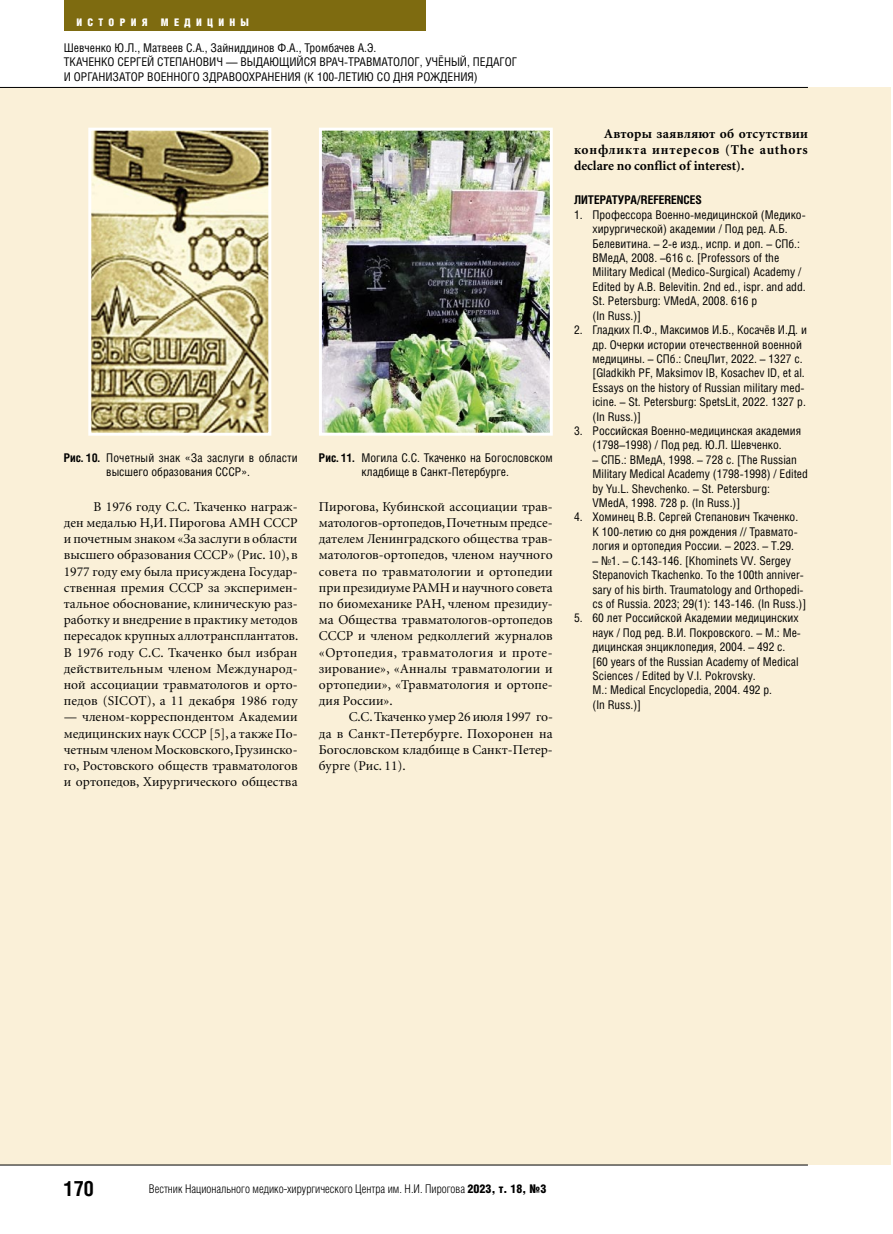
<style>
.page{position:relative;width:893px;height:1234px;background:#fff}
.page>*{position:absolute;margin:0;border:0;box-sizing:border-box;transform-origin:0 0}
.t1{font:700 21px "Helios Cond";color:#000}
.main_text_material{font:13.5px/16.2px "Minion Cyr";color:#000;text-align:justify}
.main_text_material-2{font:700 13.5px/16.2px "Minion Cyr";color:#000;text-align:justify}
.literature{font:12px/14.4px "Helios Cond";color:#000}
.ris_name{font:12px/14.4px "Helios Cond";color:#000;text-align:center}
.t2{font:300 12px "Helios Cond";color:#000}
.literature-2{font:700 12px "Helios Cond";color:#000}
.t3{font:900 10.5px "Helios Cond";letter-spacing:.5em;color:#fff}
.s1{font-weight:700}
.s2{font-weight:900}
</style>
<div class="page">
<div style="left:0;top:87px;width:891px;height:1077px;background:#faf0d8"></div>
<hr style="left:0;top:1164px;width:808px;height:1px;background:#000">
<hr style="left:0;top:87px;width:808px;height:1px;background:#000">
<div style="left:64px;top:0;width:361px;height:30px;background:#7e6b10"></div>
<img style="left:92px;top:132px;width:175px;height:299px">
<div style="left:88px;top:128px;width:183px;height:307px;border:3px solid #fff"></div>
<img style="left:323px;top:132px;width:226px;height:299px">
<div style="left:319px;top:128px;width:234px;height:307px;border:3px solid #fff"></div>
<p class="t3" style="left:77px;top:16px;width:73px">ИСТОРИЯ</p>
<p class="t3" style="left:161px;top:16px;width:90px">МЕДИЦИНЫ</p>
<p class="literature" style="left:64px;top:40px;width:454px">Шевченко Ю.Л., Матвеев С.А., Зайниддинов Ф.А., Тромбачев А.Э.<br>ТКАЧЕНКО СЕРГЕЙ СТЕПАНОВИЧ — ВЫДАЮЩИЙСЯ ВРАЧ-ТРАВМАТОЛОГ, УЧЁНЫЙ, ПЕДАГОГ<br>И ОРГАНИЗАТОР ВОЕННОГО ЗДРАВООХРАНЕНИЯ (К 100-ЛЕТИЮ СО ДНЯ РОЖДЕНИЯ)</p>
<p class="ris_name" style="left:64px;top:450px;width:235px"><span class="s1">Рис. 10.</span> Почетный знак «За заслуги в области высшего образования СССР».</p>
<p class="ris_name" style="left:319px;top:450px;width:235px"><span class="s1">Рис. 11.</span> Могила С.С. Ткаченко на Богословском кладбище в Санкт-Петербурге.</p>
<p class="main_text_material" style="left:319px;top:498px;width:235px">Пирогова, Кубинской ассоциации трав&shy;матологов-ортопедов, Почетным предсе&shy;дателем Ленинградского общества трав&shy;матологов-ортопедов, членом научного совета по травматологии и ортопедии при президиуме РАМН и научного совета по биомеханике РАН, членом президиу&shy;ма Общества травматологов-ортопедов СССР и членом редколлегий журналов «Ортопедия, травматология и проте&shy;зирование», «Анналы травматологии и ортопедии», «Травматология и ортопе&shy;дия России».</p>
<p class="main_text_material" style="left:319px;top:708px;width:236px;text-indent:30px">С.С. Ткаченко умер 26 июля 1997 го&shy;да в Санкт-Петербурге. Похоронен на Богословском кладбище в Санкт-Петер&shy;бурге (Рис. 11).</p>
<p class="main_text_material" style="left:64px;top:498px;width:236px;text-indent:30px">В 1976 году С.С. Ткаченко награж&shy;ден медалью Н,И. Пирогова АМН СССР и почетным знаком «За заслуги в области высшего образования СССР» (Рис. 10), в 1977 году ему была присуждена Государ&shy;ственная премия СССР за эксперимен&shy;тальное обоснование, клиническую раз&shy;работку и внедрение в практику методов пересадок крупных аллотрансплантатов.<br>В 1976 году С.С. Ткаченко был избран действительным членом Международ&shy;ной ассоциации травматологов и орто&shy;педов (SICOT), а 11 декабря 1986 году</p>
<p class="main_text_material" style="left:64px;top:708px;width:235px">— членом-корреспондентом Академии медицинских наук СССР [5], а также По&shy;четным членом Московского, Грузинско&shy;го, Ростовского обществ травматологов и ортопедов, Хирургического общества</p>
<p class="main_text_material-2" style="left:574px;top:125px;width:235px;text-indent:30px">Авторы заявляют об отсутствии конфликта интересов (The authors declare no conflict of interest).</p>
<p class="literature-2" style="left:574px;top:193px;width:129px">ЛИТЕРАТУРА/REFERENCES</p>
<p class="literature" style="left:592px;top:207px;width:215px;text-indent:-18px">1. Профессора Военно-медицинской (Медико&shy;хирургической) академии / Под ред. А.Б.<br>Белевитина. – 2-е изд., испр. и доп. – СПб.:<br>ВМедА, 2008. –616 с. [Professors of the Military Medical (Medico-Surgical) Academy / Edited by A.B. Belevitin. 2nd ed., ispr. and add.<br>St. Petersburg: VMedA, 2008. 616 p<br>(In Russ.)]</p>
<p class="literature" style="left:592px;top:322px;width:216px;text-indent:-18px">2. Гладких П.Ф., Максимов И.Б., Косачёв И.Д. и др. Очерки истории отечественной военной медицины. – СПб.: СпецЛит, 2022. – 1327 с. [Gladkikh PF, Maksimov IB, Kosachev ID, et al.<br>Essays on the history of Russian military med&shy;icine. – St. Petersburg: SpetsLit, 2022. 1327 р. (In Russ.)]</p>
<p class="literature" style="left:574px;top:423px;width:229px;text-align:center">3. Российская Военно-медицинская академия (1798–1998) / Под ред. Ю.Л. Шевченко.</p>
<p class="literature" style="left:592px;top:452px;width:217px">– СПБ.: ВМедА, 1998. – 728 с. [The Russian Military Medical Academy (1798-1998) / Edited by Yu.L. Shevchenko. – St. Petersburg:<br>VMedA, 1998. 728 p. (In Russ.)]</p>
<p class="literature" style="left:592px;top:509px;width:207px;text-align:justify;text-indent:-18px">4. Хоминец В.В. Сергей Степанович Ткаченко.<br>К 100-летию со дня рождения // Травмато&shy;логия и ортопедия России. – 2023. – Т.29.</p>
<p class="literature" style="left:592px;top:553px;width:215px">– №1. – С.143-146. [Khominets VV. Sergey Stepanovich Tkachenko. To the 100th anniver&shy;sary of his birth. Traumatology and Orthopedi&shy;cs of Russia. 2023; 29(1): 143-146. (In Russ.)]</p>
<p class="literature" style="left:592px;top:610px;width:210px;text-indent:-18px">5. 60 лет Российской Академии медицинских наук / Под ред. В.И. Покровского. – М.: Ме&shy;дицинская энциклопедия, 2004. – 492 с. [60 years of the Russian Academy of Medical Sciences / Edited by V.I. Pokrovsky.<br>M.: Medical Encyclopedia, 2004. 492 p.<br>(In Russ.)]</p>
<h1 class="t1" style="left:64px;top:1175px;width:32px">170</h1>
<p class="t2" style="left:149px;top:1181px;width:399px">Вестник Национального медико-хирургического Центра им. Н.И. Пирогова <span class="s2">2023, т. 18, №3</span></p>
</div>
